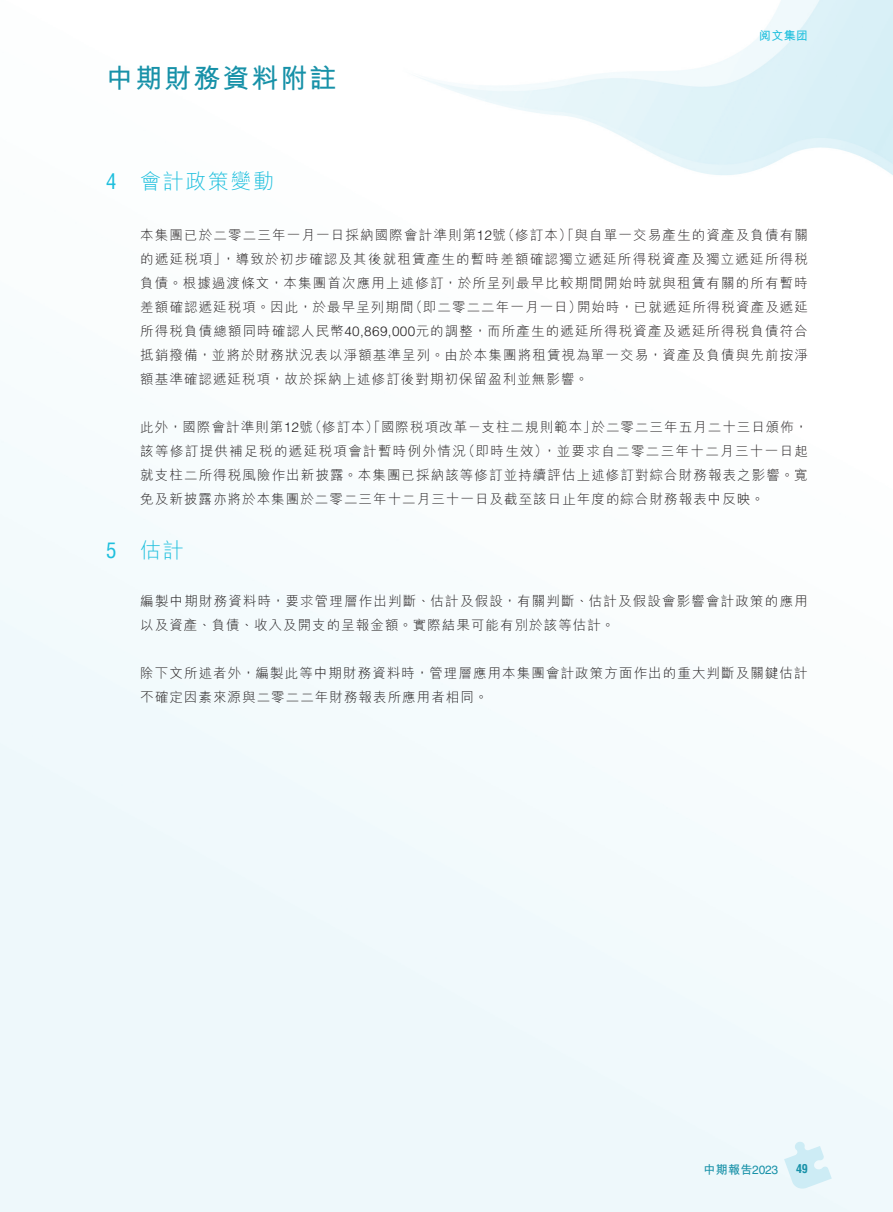
<style>
.page{position:relative;width:893px;height:1212px;background:#fff}
.page>*{position:absolute;margin:0;border:0;box-sizing:border-box;transform-origin:0 0}
.t1{font:700 27px "M Hei HK";letter-spacing:.075em;color:#1791a8}
.t2{font:300 21px "M Hei HK";letter-spacing:.075em;color:#1ebfdd}
.t3{font:300 13.5px/24px "M Hei HK";letter-spacing:.08em;color:#231f20;text-align:justify}
.t4{font:700 12px "M Hei HK";color:#1791a8}
.t5{font:700 12px "M Hei HKS";color:#1ebfdd}
.t6{font:700 condensed 12px "Helvetica LT Std";color:#1791a8}
.s1{font-family:"Helvetica LT Std";font-weight:400;font-stretch:condensed}
.s2{font-family:"Helvetica LT Std"}
.s3{font-family:"Helvetica LT Std";font-weight:400}
</style>
<div class="page">
<svg style="left:784px;top:1141px;width:48px;height:49px"></svg>
<h1 class="t1" style="left:106px;top:59px;width:232px">中期財務資料附註</h1>
<p class="t5" style="left:759px;top:27px;width:51px">閱文集團</p>
<h2 class="t2" style="left:106px;top:170px;width:169px"><span class="s1">4</span> 會計政策變動</h2>
<p class="t3" style="left:140px;top:223px;width:669px">本集團已於二零二三年一月一日採納國際會計準則第<span class="s2">12</span>號（修訂本）「與自單一交易產生的資產及負債有關的遞延稅項」，導致於初步確認及其後就租賃產生的暫時差額確認獨立遞延所得稅資產及獨立遞延所得稅負債。根據過渡條文，本集團首次應用上述修訂，於所呈列最早比較期間開始時就與租賃有關的所有暫時差額確認遞延稅項。因此，於最早呈列期間（即二零二二年一月一日）開始時，已就遞延所得稅資產及遞延所得稅負債總額同時確認人民幣<span class="s2">40,869,000</span>元的調整，而所產生的遞延所得稅資產及遞延所得稅負債符合抵銷撥備，並將於財務狀況表以淨額基準呈列。由於本集團將租賃視為單一交易，資產及負債與先前按淨額基準確認遞延稅項，故於採納上述修訂後對期初保留盈利並無影響。</p>
<p class="t3" style="left:140px;top:415px;width:669px">此外，國際會計準則第<span class="s2">12</span>號（修訂本）「國際稅項改革－支柱二規則範本」於二零二三年五月二十三日頒佈，該等修訂提供補足稅的遞延稅項會計暫時例外情況（即時生效），並要求自二零二三年十二月三十一日起就支柱二所得稅風險作出新披露。本集團已採納該等修訂並持續評估上述修訂對綜合財務報表之影響。寬免及新披露亦將於本集團於二零二三年十二月三十一日及截至該日止年度的綜合財務報表中反映。</p>
<h2 class="t2" style="left:106px;top:539px;width:79px"><span class="s1">5</span> 估計</h2>
<p class="t3" style="left:140px;top:589px;width:669px">編製中期財務資料時，要求管理層作出判斷、估計及假設，有關判斷、估計及假設會影響會計政策的應用以及資產、負債、收入及開支的呈報金額。實際結果可能有別於該等估計。</p>
<p class="t3" style="left:140px;top:661px;width:669px">除下文所述者外，編製此等中期財務資料時，管理層應用本集團會計政策方面作出的重大判斷及關鍵估計不確定因素來源與二零二二年財務報表所應用者相同。</p>
<p class="t4" style="left:703px;top:1161px;width:76px">中期報告<span class="s3">2023</span></p>
<p class="t6" style="left:796px;top:1161px;width:13px">49</p>
</div>
